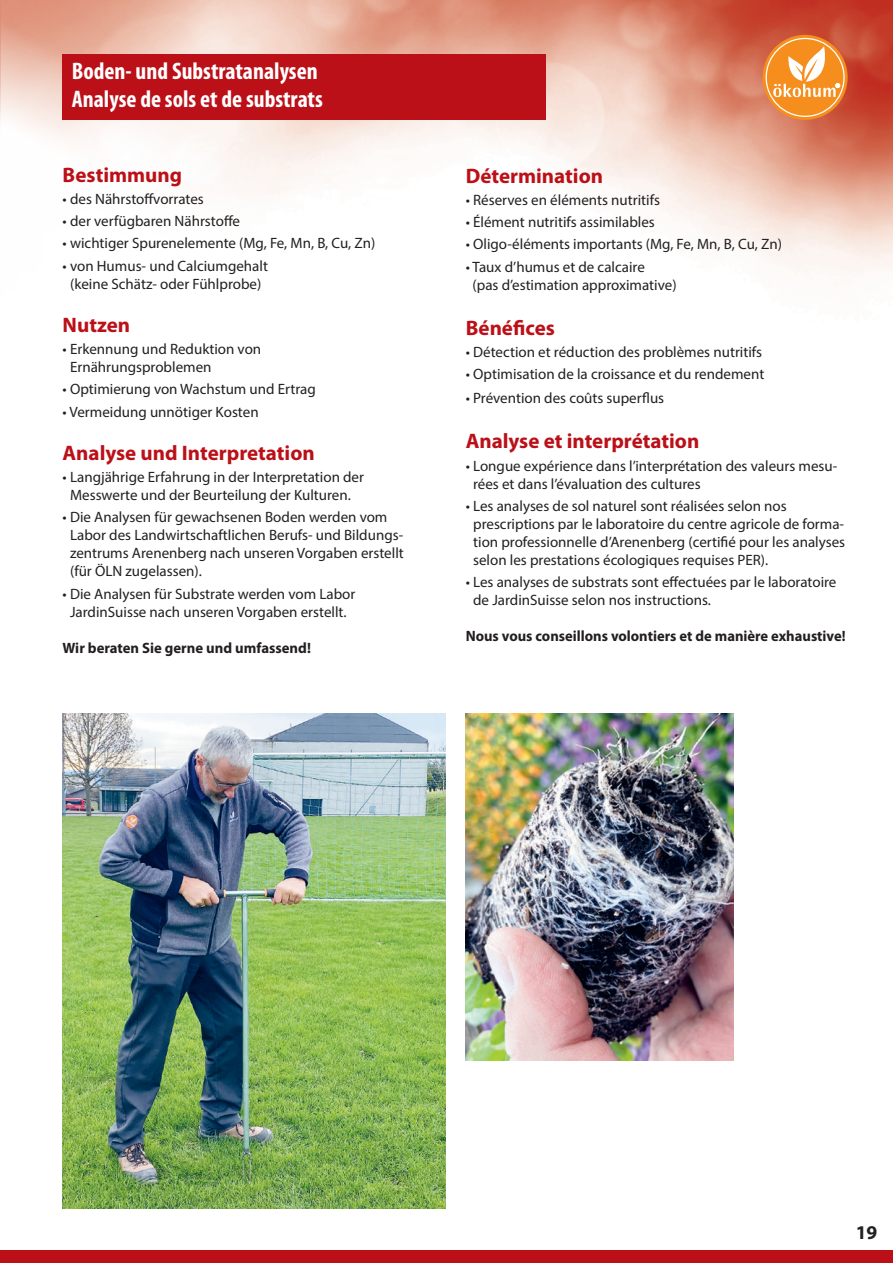
<style>
.page{position:relative;width:893px;height:1263px;background:#fff}
.page>*{position:absolute;margin:0;border:0;box-sizing:border-box;transform-origin:0 0}
.t1{font:700 condensed 24px/28.8px "Myriad Pro";color:#fff}
.t2{font:700 21px "Myriad Pro";color:#bb1018}
.t3{font:700 19.5px "Myriad Pro";color:#231f20}
.t4{font:15px/18px "Myriad Pro";color:#231f20}
.t5{font:700 15px "Myriad Pro";color:#231f20}
</style>
<div class="page">
<div style="left:0;top:1250px;width:893px;height:13px;background:#bb1018"></div>
<img style="left:0;top:0;width:893px;height:274px">
<div style="left:63px;top:54px;width:483px;height:66px;background:#bb1018"></div>
<svg style="left:763px;top:35px;width:85px;height:85px;background:#f59630"></svg>
<div style="left:766px;top:38px;width:79px;height:79px;border:1px solid #fff;border-radius:50%"></div>
<svg style="left:773px;top:46px;width:67px;height:51px"></svg>
<img style="left:63px;top:713px;width:383px;height:496px">
<img style="left:466px;top:713px;width:268px;height:347px">
<h1 class="t1" style="left:72px;top:56px;width:252px">Boden- und Substratanalysen<br>Analyse de sols et de substrats</h1>
<h2 class="t2" style="left:63px;top:161px;width:121px">Bestimmung</h2>
<p class="t4" style="left:63px;top:190px;width:143px">• des Nährstoffvorrates</p>
<p class="t4" style="left:63px;top:212px;width:179px">• der verfügbaren Nährstoffe</p>
<p class="t4" style="left:63px;top:234px;width:314px">• wichtiger Spurenelemente (Mg, Fe, Mn, B, Cu, Zn)</p>
<p class="t4" style="left:63px;top:256px;width:207px;text-align:center">• von Humus- und Calciumgehalt (keine Schätz- oder Fühlprobe)</p>
<h2 class="t2" style="left:63px;top:311px;width:69px">Nutzen</h2>
<p class="t4" style="left:70px;top:340px;width:193px;text-indent:-7px">• Erkennung und Reduktion von<br>Ernährungsproblemen</p>
<p class="t4" style="left:63px;top:380px;width:255px">• Optimierung von Wachstum und Ertrag</p>
<p class="t4" style="left:63px;top:402px;width:198px">• Vermeidung unnötiger Kosten</p>
<h2 class="t2" style="left:63px;top:439px;width:254px">Analyse und Interpretation</h2>
<p class="t4" style="left:63px;top:468px;width:303px;text-align:center">• Langjährige Erfahrung in der Interpretation der<br>Messwerte und der Beurteilung der Kulturen.</p>
<p class="t4" style="left:70px;top:508px;width:335px;text-indent:-7px">• Die Analysen für gewachsenen Boden werden vom Labor des Landwirtschaftlichen Berufs- und Bildungs&shy;zentrums Arenenberg nach unseren Vorgaben erstellt (für ÖLN zugelassen).</p>
<p class="t4" style="left:63px;top:584px;width:294px;text-align:center">• Die Analysen für Substrate werden vom Labor<br>JardinSuisse nach unseren Vorgaben erstellt.</p>
<p class="t5" style="left:63px;top:638px;width:250px">Wir beraten Sie gerne und umfassend!</p>
<h2 class="t2" style="left:466px;top:162px;width:139px">Détermination</h2>
<p class="t4" style="left:466px;top:191px;width:196px">• Réserves en éléments nutritifs</p>
<p class="t4" style="left:466px;top:213px;width:191px">• Élément nutritifs assimilables</p>
<p class="t4" style="left:466px;top:235px;width:318px">• Oligo-éléments importants (Mg, Fe, Mn, B, Cu, Zn)</p>
<p class="t4" style="left:473px;top:257px;width:205px;text-indent:-7px">• Taux d’humus et de calcaire<br>(pas d’estimation approximative)</p>
<h2 class="t2" style="left:466px;top:314px;width:91px">Bénéfices</h2>
<p class="t4" style="left:466px;top:343px;width:298px">• Détection et réduction des problèmes nutritifs</p>
<p class="t4" style="left:466px;top:365px;width:300px">• Optimisation de la croissance et du rendement</p>
<p class="t4" style="left:466px;top:389px;width:200px">• Prévention des coûts superflus</p>
<h2 class="t2" style="left:466px;top:427px;width:235px">Analyse et interprétation</h2>
<p class="t4" style="left:473px;top:456px;width:366px;text-indent:-7px">• Longue expérience dans l’interprétation des valeurs mesu&shy;rées et dans l’évaluation des cultures</p>
<p class="t4" style="left:473px;top:496px;width:373px;text-indent:-7px">• Les analyses de sol naturel sont réalisées selon nos prescriptions par le laboratoire du centre agricole de forma&shy;tion professionnelle d’Arenenberg (certifié pour les analyses selon les prestations écologiques requises PER).</p>
<p class="t4" style="left:473px;top:573px;width:365px;text-indent:-7px">• Les analyses de substrats sont effectuées par le laboratoire de JardinSuisse selon nos instructions.</p>
<p class="t5" style="left:466px;top:626px;width:381px">Nous vous conseillons volontiers et de manière exhaustive!</p>
<h3 class="t3" style="left:856px;top:1220px;width:23px">19</h3>
</div>
